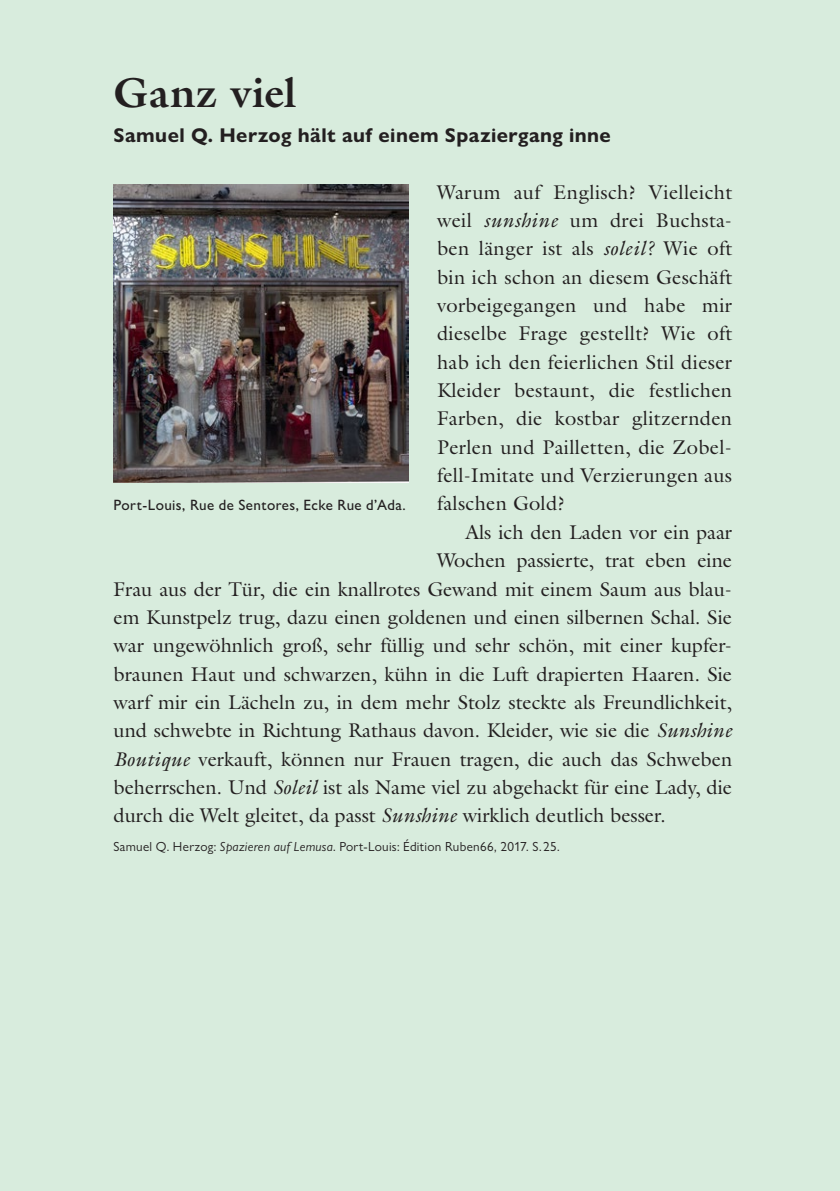
<style>
.page{position:relative;width:840px;height:1191px;background:#fff}
.page>*{position:absolute;margin:0;border:0;box-sizing:border-box;transform-origin:0 0}
.Titel{font:700 42px "Galliard Pro";letter-spacing:.015em;color:#231f20}
.Lauftext{font:20px/28.4px "Galliard Pro";color:#231f20;text-align:right}
.Lauftext_stumpf{font:20px/28.4px "Galliard Pro";letter-spacing:.015em;color:#231f20;text-align:justify}
.Unterzeile{font:700 20px "Gill Sans Nova";letter-spacing:.025em;color:#231f20}
.Bildlegende{font:500 15px "Gill Sans Nova";letter-spacing:.025em;color:#231f20}
.Anmerkung_am_Textende{font:13.2px "Gill Sans Nova";letter-spacing:.02em;color:#231f20}
.s1{font-style:italic}
</style>
<div class="page">
<div style="left:0;top:0;width:839px;height:1191px;background:#d8ecdd"></div>
<img style="left:113px;top:185px;width:295px;height:297px">
<p class="Titel" style="left:113px;top:65px;width:184px">Ganz viel</p>
<p class="Unterzeile" style="left:113px;top:123px;width:498px">Samuel Q. Herzog hält auf einem Spaziergang inne</p>
<p class="Lauftext_stumpf" style="left:437px;top:177px;width:296px">Warum auf Englisch? Vielleicht weil <span class="s1">sunshine</span> um drei Buchsta&shy;ben länger ist als <span class="s1">soleil?</span> Wie oft bin ich schon an diesem Geschäft vorbeigegangen und habe mir dieselbe Frage gestellt? Wie oft hab ich den feierlichen Stil dieser Kleider bestaunt, die festlichen Farben, die kostbar glitzernden Perlen und Pailletten, die Zobel&shy;fell-Imitate und Verzierungen aus falschen Gold?</p>
<p class="Lauftext" style="left:437px;top:517px;width:296px">Als ich den Laden vor ein paar<br>Wochen passierte, trat eben eine</p>
<p class="Bildlegende" style="left:113px;top:496px;width:293px">Port-Louis, Rue de Sentores, Ecke Rue d’Ada.</p>
<p class="Lauftext" style="left:113px;top:574px;width:620px;text-align:justify">Frau aus der Tür, die ein knallrotes Gewand mit einem Saum aus blau&shy;em Kunstpelz trug, dazu einen goldenen und einen silbernen Schal. Sie war ungewöhnlich groß, sehr füllig und sehr schön, mit einer kupfer&shy;braunen Haut und schwarzen, kühn in die Luft drapierten Haaren. Sie warf mir ein Lächeln zu, in dem mehr Stolz steckte als Freundlichkeit, und schwebte in Richtung Rathaus davon. Kleider, wie sie die <span class="s1">Sunshine Boutique</span> verkauft, können nur Frauen tragen, die auch das Schweben beherrschen. Und <span class="s1">Soleil</span> ist als Name viel zu abgehackt für eine Lady, die durch die Welt gleitet, da passt <span class="s1">Sunshine</span> wirklich deutlich besser.</p>
<p class="Anmerkung_am_Textende" style="left:113px;top:838px;width:447px">Samuel Q. Herzog: <span class="s1">Spazieren auf Lemusa</span>. Port-Louis: Édition Ruben66, 2017. S.25.</p>
</div>
